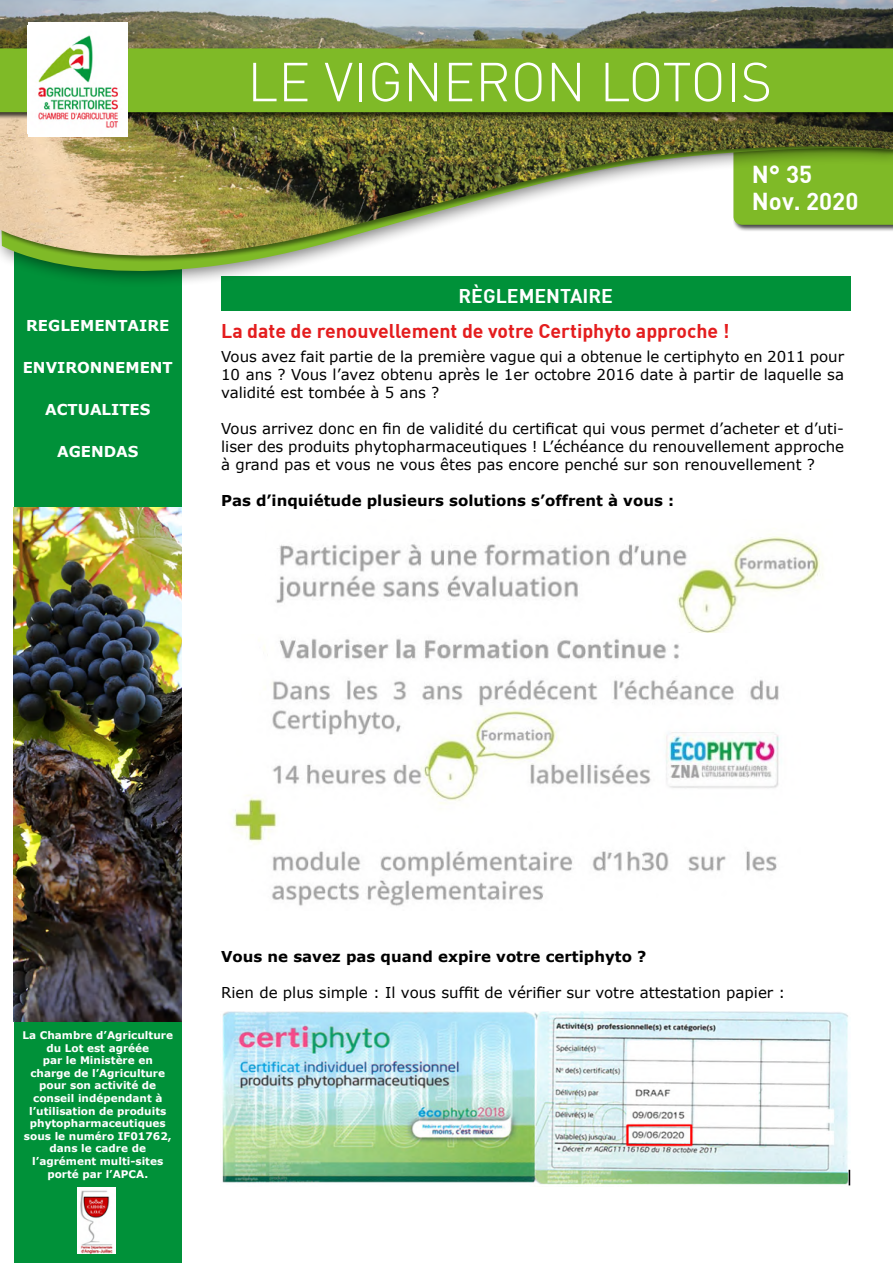
<style>
.page{position:relative;width:893px;height:1263px;background:#fff}
.page>*{position:absolute;margin:0;border:0;box-sizing:border-box;transform-origin:0 0}
.t1{font:300 54px "DIN";color:#fff}
.t2{font:24px/27px "DIN Bold";color:#fff}
.t3{font:700 19.5px "DIN";color:#e41d1e}
.t4{font:700 19.5px "DIN";color:#fff}
.t5{font:15px/18px "Verdana";color:#000;text-align:justify}
.t6{font:700 15px "Verdana";color:#000}
.t7{font:700 15px "Verdana";color:#fff}
.t8{font:700 10.5px/12.6px "Verdana";color:#fff;text-align:center}
</style>
<div class="page">
<div style="left:221px;top:276px;width:629px;height:34px;background:#009139"></div>
<img style="left:275px;top:536px;width:548px;height:96px">
<img style="left:233px;top:638px;width:547px;height:268px">
<img style="left:222px;top:1011px;width:628px;height:175px">
<div style="left:14px;top:162px;width:168px;height:1101px;background:#009139"></div>
<svg style="left:12px;top:262px;width:839px;height:44px"></svg>
<img style="left:0;top:0;width:893px;height:257px">
<div style="left:0;top:48px;width:893px;height:72px;background:#000;opacity:.75"></div>
<div style="left:0;top:48px;width:893px;height:64px;background:#7fba27"></div>
<img style="left:14px;top:507px;width:168px;height:515px">
<div style="left:28px;top:22px;width:100px;height:115px;background:#fff"></div>
<img style="left:38px;top:35px;width:80px;height:93px">
<img style="left:77px;top:1187px;width:38px;height:66px">
<p class="t7" style="left:26px;top:315px;width:145px">REGLEMENTAIRE</p>
<p class="t7" style="left:23px;top:357px;width:152px">ENVIRONNEMENT</p>
<p class="t7" style="left:45px;top:399px;width:107px">ACTUALITES</p>
<p class="t7" style="left:57px;top:441px;width:83px">AGENDAS</p>
<h1 class="t1" style="left:247px;top:49px;width:526px">LE VIGNERON LOTOIS</h1>
<h2 class="t2" style="left:752px;top:160px;width:108px">N° 35<br>Nov. 2020</h2>
<h3 class="t4" style="left:458px;top:283px;width:156px">RÈGLEMENTAIRE</h3>
<h3 class="t3" style="left:221px;top:318px;width:510px">La date de renouvellement de votre Certiphyto approche !</h3>
<p class="t5" style="left:221px;top:348px;width:624px">Vous avez fait partie de la première vague qui a obtenue le certiphyto en 2011 pour 10 ans ? Vous l’avez obtenu après le 1er octobre 2016 date à partir de laquelle sa validité est tombée à 5 ans ?</p>
<p class="t5" style="left:221px;top:420px;width:624px">Vous arrivez donc en fin de validité du certificat qui vous permet d’acheter et d’uti&shy;liser des produits phytopharmaceutiques ! L’échéance du renouvellement approche à grand pas et vous ne vous êtes pas encore penché sur son renouvellement ?</p>
<p class="t6" style="left:221px;top:490px;width:454px">Pas d’inquiétude plusieurs solutions s’offrent à vous :</p>
<p class="t8" style="left:23px;top:1028px;width:152px">La Chambre d’Agriculture du Lot est agréée<br>par le Ministère en charge de l’Agriculture pour son activité de conseil indépendant à l’utilisation de produits phytopharmaceutiques sous le numéro IF01762, dans le cadre de l’agrément multi-sites porté par l’APCA.</p>
<p class="t6" style="left:221px;top:946px;width:427px">Vous ne savez pas quand expire votre certiphyto ?</p>
<p class="t5" style="left:221px;top:983px;width:566px">Rien de plus simple : Il vous suffit de vérifier sur votre attestation papier :</p>
</div>
